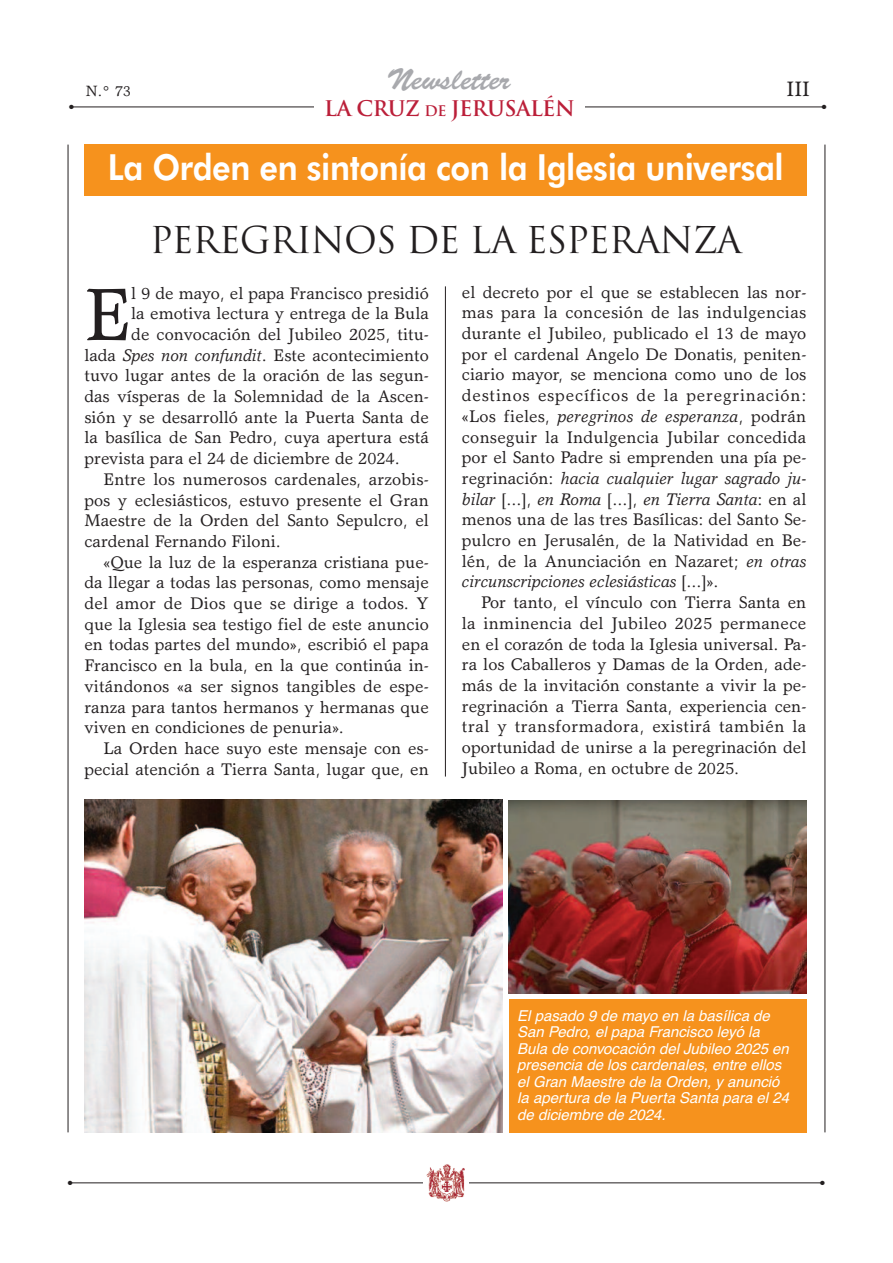
<style>
.page{position:relative;width:893px;height:1263px;background:#fff}
.page>*{position:absolute;margin:0;border:0;box-sizing:border-box;transform-origin:0 0}
.t1{font:74.55px "Garth Graphic";color:#231f20}
.t2{font:800 36px "Futura BT";letter-spacing:-.01em;color:#fff;scale:.9 1}
.t3{font:36px "Trajan";letter-spacing:-.025em;color:#231f20}
.t4{font:30px "Brush Script";color:#a8a9ad}
.t5{font:700 21px "Trajan";letter-spacing:-.025em;color:#bb1f39}
.t6{font:21px "Garth Graphic";color:#231f20}
.t7{font:16.95px/20.7px "Garth Graphic";color:#231f20;text-align:justify}
.t8{font:italic 15px/16.5px "Helvetica";color:#fff}
.t9{font:15px "Garth Graphic";color:#231f20}
.t10{font:6px "Zapf Dingbats";color:#231f20}
.s1{font-size:14.25px}
.s2{font-style:italic}
</style>
<div class="page">
<hr style="left:68px;top:145px;width:1px;height:987px;background:#231f20">
<hr style="left:825px;top:145px;width:1px;height:987px;background:#231f20">
<hr style="left:69px;top:1182px;width:754px;height:1px;background:#231f20">
<div style="left:424px;top:1163px;width:45px;height:41px;background:#fff"></div>
<img style="left:426px;top:1164px;width:39px;height:38px">
<hr style="left:445px;top:286px;width:1px;height:490px;background:#231f20">
<div style="left:84px;top:145px;width:723px;height:51px;background:#f6921d"></div>
<img style="left:84px;top:799px;width:419px;height:334px">
<img style="left:509px;top:800px;width:297px;height:194px">
<div style="left:509px;top:999px;width:297px;height:133px;background:#f6921d"></div>
<hr style="left:71px;top:107px;width:754px;height:1px;background:#231f20">
<div style="left:314px;top:100px;width:271px;height:22px;background:#fff"></div>
<h3 class="t4" style="left:387px;top:68px;width:125px">Newsletter</h3>
<p class="t5" style="left:324px;top:96px;width:252px">LA CRuz <span class="s1">DE</span> JERUSALÉN</p>
<p class="t6" style="left:787px;top:81px;width:25px">III</p>
<p class="t9" style="left:86px;top:85px;width:46px">N.° 73</p>
<p class="t10" style="left:69px;top:103px;width:6px">●</p>
<p class="t10" style="left:822px;top:104px;width:6px">●</p>
<h2 class="t2" style="left:108px;top:153px;width:752px">La Orden en sintonía con la Iglesia universal</h2>
<h2 class="t3" style="left:150px;top:219px;width:593px">PEREGRINOS DE LA ESPERANZA</h2>
<h1 class="t1" style="left:84px;top:286px;width:48px">E</h1>
<p class="t7" style="left:131px;top:284px;width:299px">l 9 de mayo, el papa Francisco presidió</p>
<p class="t7" style="left:131px;top:305px;width:299px">la emotiva lectura y entrega de la Bula</p>
<p class="t7" style="left:131px;top:325px;width:299px">de convocación del Jubileo 2025, titu-</p>
<p class="t7" style="left:84px;top:346px;width:346px">lada <span class="s2">Spes non confundit</span>. Este acontecimiento</p>
<p class="t7" style="left:84px;top:367px;width:346px">tuvo lugar antes de la oración de las segun-</p>
<p class="t7" style="left:84px;top:388px;width:346px">das vísperas de la Solemnidad de la Ascen-</p>
<p class="t7" style="left:84px;top:408px;width:346px">sión y se desarrolló ante la Puerta Santa de</p>
<p class="t7" style="left:84px;top:429px;width:346px">la basílica de San Pedro, cuya apertura está</p>
<p class="t7" style="left:84px;top:450px;width:317px">prevista para el 24 de diciembre de 2024.</p>
<p class="t7" style="left:104px;top:470px;width:327px">Entre los numerosos cardenales, arzobis-</p>
<p class="t7" style="left:84px;top:491px;width:346px">pos y eclesiásticos, estuvo presente el Gran</p>
<p class="t7" style="left:84px;top:512px;width:346px">Maestre de la Orden del Santo Sepulcro, el</p>
<p class="t7" style="left:84px;top:532px;width:198px">cardenal Fernando Filoni.</p>
<p class="t7" style="left:104px;top:553px;width:327px">«Que la luz de la esperanza cristiana pue-</p>
<p class="t7" style="left:84px;top:574px;width:346px">da llegar a todas las personas, como mensaje</p>
<p class="t7" style="left:84px;top:595px;width:346px">del amor de Dios que se dirige a todos. Y</p>
<p class="t7" style="left:84px;top:615px;width:346px">que la Iglesia sea testigo fiel de este anuncio</p>
<p class="t7" style="left:84px;top:636px;width:346px">en todas partes del mundo», escribió el papa</p>
<p class="t7" style="left:84px;top:657px;width:346px">Francisco en la bula, en la que continúa in-</p>
<p class="t7" style="left:84px;top:677px;width:346px">vitándonos «a ser signos tangibles de espe-</p>
<p class="t7" style="left:84px;top:698px;width:346px">ranza para tantos hermanos y hermanas que</p>
<p class="t7" style="left:84px;top:719px;width:261px">viven en condiciones de penuria».</p>
<p class="t7" style="left:104px;top:739px;width:327px">La Orden hace suyo este mensaje con es-</p>
<p class="t7" style="left:84px;top:760px;width:346px">pecial atención a Tierra Santa, lugar que, en</p>
<p class="t7" style="left:462px;top:283px;width:346px">el decreto por el que se establecen las nor&shy;mas para la concesión de las indulgencias durante el Jubileo, publicado el 13 de mayo por el cardenal Angelo De Donatis, peniten&shy;ciario mayor, se menciona como uno de los destinos específicos de la peregrinación: «Los fieles, <span class="s2">peregrinos de esperanza</span>, podrán conseguir la Indulgencia Jubilar concedida por el Santo Padre si emprenden una pía pe&shy;regrinación: <span class="s2">hacia cualquier lugar sagrado ju&shy;bilar</span> [...], <span class="s2">en Roma</span> [...], <span class="s2">en Tierra Santa</span>: en al menos una de las tres Basílicas: del Santo Se&shy;pulcro en Jerusalén, de la Natividad en Be&shy;lén, de la Anunciación en Nazaret; <span class="s2">en otras circunscripciones eclesiásticas</span> [...]».</p>
<p class="t7" style="left:462px;top:594px;width:346px;text-indent:19px">Por tanto, el vínculo con Tierra Santa en la inminencia del Jubileo 2025 permanece en el corazón de toda la Iglesia universal. Pa&shy;ra los Caballeros y Damas de la Orden, ade&shy;más de la invitación constante a vivir la pe&shy;regrinación a Tierra Santa, experiencia cen&shy;tral y transformadora, existirá también la oportunidad de unirse a la peregrinación del Jubileo a Roma, en octubre de 2025.</p>
<p class="t8" style="left:517px;top:1007px;width:273px">El pasado 9 de mayo en la basílica de San Pedro, el papa Francisco leyó la Bula de convocación del Jubileo 2025 en presencia de los cardenales, entre ellos el Gran Maestre de la Orden, y anunció la apertura de la Puerta Santa para el 24 de diciembre de 2024.</p>
<p class="t10" style="left:68px;top:1179px;width:6px">●</p>
<p class="t10" style="left:820px;top:1179px;width:6px">●</p>
</div>
